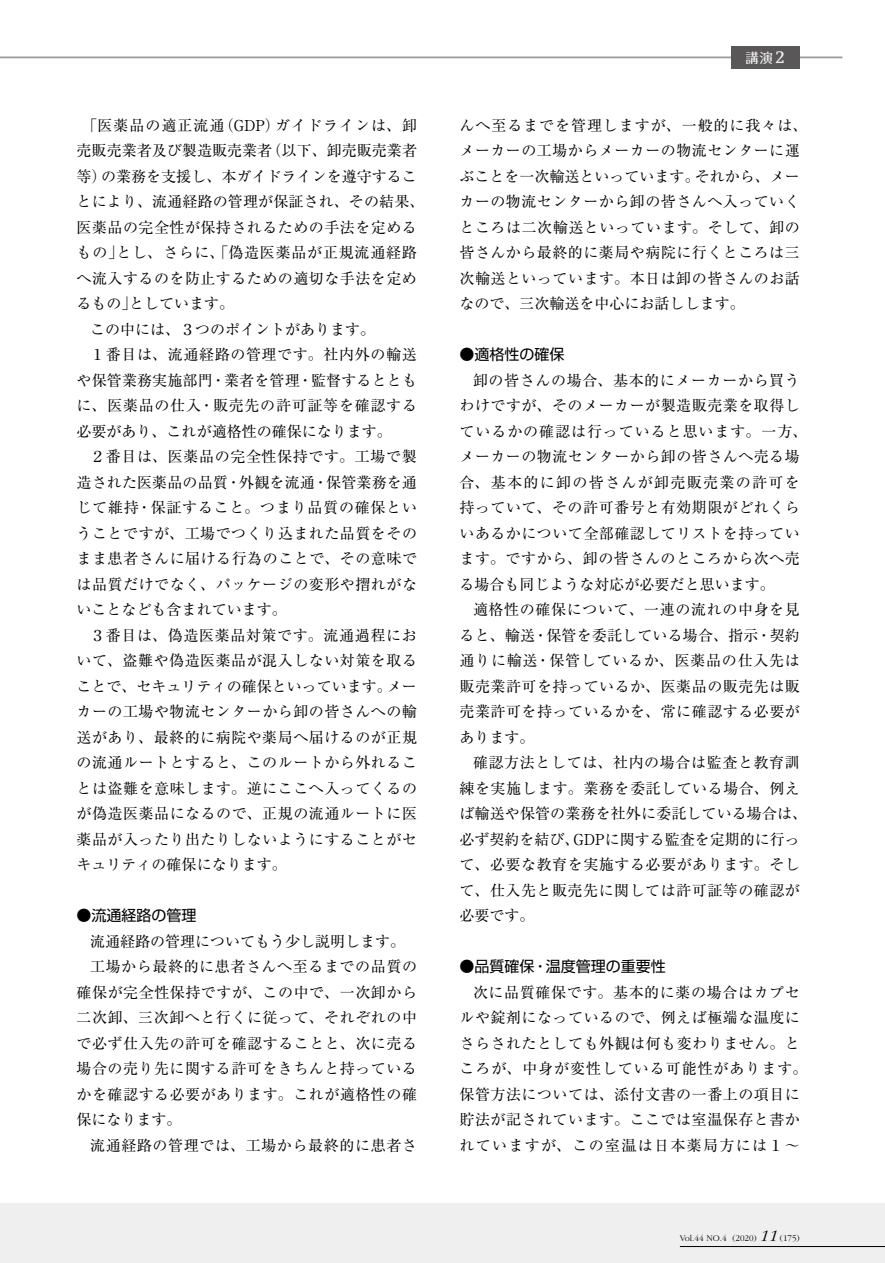
<style>
.page{position:relative;width:885px;height:1263px;background:#fff}
.page>*{position:absolute;margin:0;border:0;box-sizing:border-box;transform-origin:0 0}
.t1{font:15px/25.5px "Ryumin Pro";letter-spacing:.035em;color:#000}
.t2{font:15px "Ryumin Pro";color:#000}
.t3{font:15px "Ryumin Pro";letter-spacing:.01em;color:#000}
.t4{font:15px "Shin Go Pro";color:#000}
.t5{font:15px "Ryumin Pro";letter-spacing:.065em;color:#000}
.t6{font:15px "Ryumin Pro";letter-spacing:.005em;color:#000}
.t7{font:500 13.5px "Folk Pro";color:#efefef}
.t8{font:300 9px "Garamond";color:#000}
.s1{font-family:"Lino Letter";font-size:16.8px}
.s2{font-style:italic;font-size:16.5px}
</style>
<div class="page">
<div style="left:0;top:1203px;width:884px;height:60px;background:#efefef"></div>
<hr style="left:679px;top:1246px;width:205px;height:1px;background:#000">
<hr style="left:0;top:56px;width:842px;height:2px;background:#9fa0a0">
<div style="left:730px;top:46px;width:69px;height:23px;background:#595757"></div>
<p class="t5" style="left:83px;top:113px;width:336px">「医薬品の適正流通（GDP）ガイドラインは、卸</p>
<p class="t6" style="left:77px;top:139px;width:342px">売販売業者及び製造販売業者（以下、卸売販売業者</p>
<p class="t2" style="left:77px;top:164px;width:342px">等）の業務を支援し、本ガイドラインを遵守するこ</p>
<p class="t3" style="left:77px;top:190px;width:349px">とにより、流通経路の管理が保証され、その結果、</p>
<p class="t1" style="left:77px;top:213px;width:342px">医薬品の完全性が保持されるための手法を定める</p>
<p class="t1" style="left:77px;top:239px;width:342px">もの」とし、さらに、「偽造医薬品が正規流通経路</p>
<p class="t1" style="left:77px;top:264px;width:342px">へ流入するのを防止するための適切な手法を定め</p>
<p class="t2" style="left:77px;top:292px;width:159px">るもの」としています。</p>
<p class="t2" style="left:90px;top:317px;width:287px">この中には、３つのポイントがあります。</p>
<p class="t1" style="left:90px;top:341px;width:328px">１番目は、流通経路の管理です。社内外の輸送</p>
<p class="t3" style="left:77px;top:368px;width:342px">や保管業務実施部門・業者を管理・監督するととも</p>
<p class="t1" style="left:77px;top:392px;width:342px">に、医薬品の仕入・販売先の許可証等を確認する</p>
<p class="t2" style="left:77px;top:419px;width:317px">必要があり、これが適格性の確保になります。</p>
<p class="t1" style="left:90px;top:443px;width:328px">２番目は、医薬品の完全性保持です。工場で製</p>
<p class="t3" style="left:77px;top:470px;width:342px">造された医薬品の品質・外観を流通・保管業務を通</p>
<p class="t1" style="left:77px;top:494px;width:342px">じて維持・保証すること。つまり品質の確保とい</p>
<p class="t1" style="left:77px;top:519px;width:342px">うことですが、工場でつくり込まれた品質をその</p>
<p class="t1" style="left:77px;top:545px;width:342px">まま患者さんに届ける行為のことで、その意味で</p>
<p class="t1" style="left:77px;top:570px;width:342px">は品質だけでなく、パッケージの変形や摺れがな</p>
<p class="t2" style="left:77px;top:598px;width:212px">いことなども含まれています。</p>
<p class="t1" style="left:90px;top:621px;width:328px">３番目は、偽造医薬品対策です。流通過程にお</p>
<p class="t1" style="left:77px;top:647px;width:342px">いて、盗難や偽造医薬品が混入しない対策を取る</p>
<p class="t2" style="left:77px;top:674px;width:342px">ことで、セキュリティの確保といっています。メー</p>
<p class="t1" style="left:77px;top:698px;width:342px">カーの工場や物流センターから卸の皆さんへの輸</p>
<p class="t1" style="left:77px;top:723px;width:342px">送があり、最終的に病院や薬局へ届けるのが正規</p>
<p class="t1" style="left:77px;top:749px;width:342px">の流通ルートとすると、このルートから外れるこ</p>
<p class="t1" style="left:77px;top:774px;width:342px">とは盗難を意味します。逆にここへ入ってくるの</p>
<p class="t1" style="left:77px;top:800px;width:342px">が偽造医薬品になるので、正規の流通ルートに医</p>
<p class="t1" style="left:77px;top:825px;width:342px">薬品が入ったり出たりしないようにすることがセ</p>
<p class="t2" style="left:77px;top:853px;width:212px">キュリティの確保になります。</p>
<p class="t4" style="left:77px;top:903px;width:122px">●流通経路の管理</p>
<p class="t2" style="left:90px;top:929px;width:316px">流通経路の管理についてもう少し説明します。</p>
<p class="t1" style="left:90px;top:953px;width:328px">工場から最終的に患者さんへ至るまでの品質の</p>
<p class="t1" style="left:77px;top:978px;width:342px">確保が完全性保持ですが、この中で、一次卸から</p>
<p class="t1" style="left:77px;top:1004px;width:342px">二次卸、三次卸へと行くに従って、それぞれの中</p>
<p class="t1" style="left:77px;top:1029px;width:342px">で必ず仕入先の許可を確認することと、次に売る</p>
<p class="t1" style="left:77px;top:1055px;width:342px">場合の売り先に関する許可をきちんと持っている</p>
<p class="t1" style="left:77px;top:1080px;width:342px">かを確認する必要があります。これが適格性の確</p>
<p class="t1" style="left:77px;top:1106px;width:107px">保になります。</p>
<p class="t1" style="left:90px;top:1131px;width:328px">流通経路の管理では、工場から最終的に患者さ</p>
<p class="t7" style="left:745px;top:46px;width:41px">講演<span class="s1">2</span></p>
<p class="t1" style="left:459px;top:111px;width:349px">んへ至るまでを管理しますが、一般的に我々は、メーカーの工場からメーカーの物流センターに運ぶことを一次輸送といっています。それから、メーカーの物流センターから卸の皆さんへ入っていくところは二次輸送といっています。そして、卸の皆さんから最終的に薬局や病院に行くところは三次輸送といっています。本日は卸の皆さんのお話なので、三次輸送を中心にお話しします。</p>
<p class="t4" style="left:459px;top:342px;width:106px">●適格性の確保</p>
<p class="t1" style="left:459px;top:366px;width:349px;text-indent:14px">卸の皆さんの場合、基本的にメーカーから買うわけですが、そのメーカーが製造販売業を取得しているかの確認は行っていると思います。一方、メーカーの物流センターから卸の皆さんへ売る場合、基本的に卸の皆さんが卸売販売業の許可を持っていて、その許可番号と有効期限がどれくらいあるかについて全部確認してリストを持っています。ですから、卸の皆さんのところから次へ売る場合も同じような対応が必要だと思います。</p>
<p class="t1" style="left:459px;top:596px;width:342px;text-align:justify;text-indent:14px">適格性の確保について、一連の流れの中身を見ると、輸送・保管を委託している場合、指示・契約通りに輸送・保管しているか、医薬品の仕入先は販売業許可を持っているか、医薬品の販売先は販売業許可を持っているかを、常に確認する必要があります。</p>
<p class="t1" style="left:459px;top:749px;width:349px;text-indent:14px">確認方法としては、社内の場合は監査と教育訓練を実施します。業務を委託している場合、例えば輸送や保管の業務を社外に委託している場合は、必ず契約を結び、GDPに関する監査を定期的に行って、必要な教育を実施する必要があります。そして、仕入先と販売先に関しては許可証等の確認が必要です。</p>
<p class="t4" style="left:459px;top:954px;width:208px">●品質確保・温度管理の重要性</p>
<p class="t1" style="left:459px;top:978px;width:349px;text-align:center">次に品質確保です。基本的に薬の場合はカプセ<br>ルや錠剤になっているので、例えば極端な温度にさらされたとしても外観は何も変わりません。ところが、中身が変性している可能性があります。保管方法については、添付文書の一番上の項目に貯法が記されています。ここでは室温保存と書かれていますが、この室温は日本薬局方には１～</p>
<p class="t8" style="left:679px;top:1233px;width:121px">Vol.44 NO.4 (2020) <span class="s2">11</span> (175)</p>
</div>
